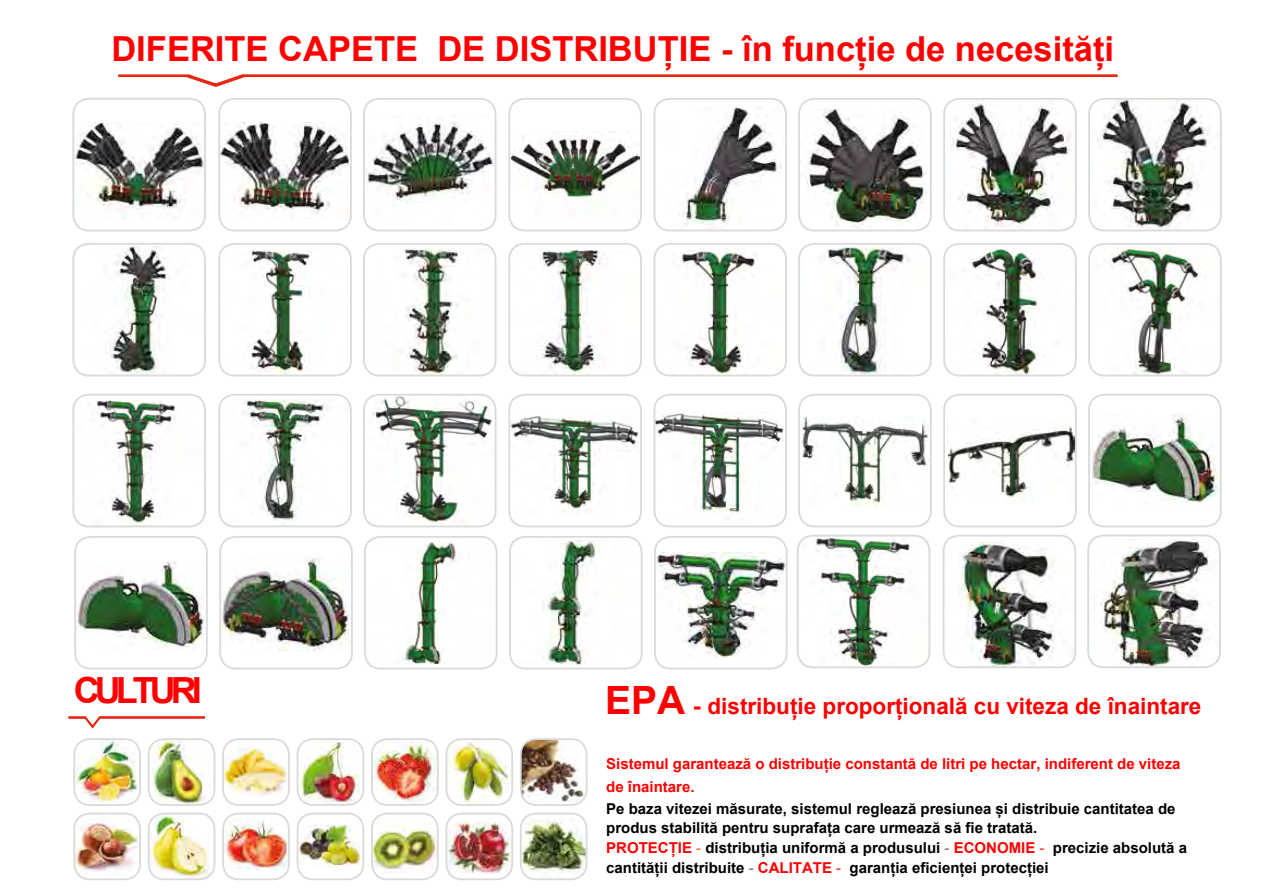
<style>
.page{position:relative;width:1263px;height:893px;background:#fff}
.page>*{position:absolute;margin:0;border:0;box-sizing:border-box;transform-origin:0 0}
.t1{font:700 36px "Arial";letter-spacing:-.14em;color:#f00}
.t2{font:700 34.5px "Arial";color:#f00}
.t3{font:700 22.5px "Arial";color:#f00}
.t4{font:700 15px/18.6px "Arial";color:#000}
.t5{font:700 15px/23.1px "Arial";color:#f00}
.s1{font-size:39px}
.s2{font-size:24px}
.s3{color:#f00}
.s4{font-weight:400;color:#f50}
.s5{font-weight:400;color:#575756}
.s6{font-weight:400;color:#f00}
</style>
<div class="page">
<img style="left:946px;top:99px;width:130px;height:132px">
<div style="left:943px;top:98px;width:134px;height:133px;border:2px solid #dadada;border-radius:15px"></div>
<img style="left:1091px;top:101px;width:130px;height:130px">
<div style="left:1088px;top:98px;width:134px;height:133px;border:2px solid #dadada;border-radius:15px"></div>
<img style="left:946px;top:248px;width:130px;height:128px">
<div style="left:943px;top:243px;width:134px;height:133px;border:2px solid #dadada;border-radius:15px"></div>
<img style="left:1091px;top:247px;width:130px;height:128px">
<div style="left:1088px;top:243px;width:134px;height:133px;border:2px solid #dadada;border-radius:15px"></div>
<img style="left:947px;top:426px;width:127px;height:77px">
<div style="left:943px;top:394px;width:134px;height:133px;border:2px solid #dadada;border-radius:15px"></div>
<img style="left:656px;top:107px;width:130px;height:124px">
<div style="left:653px;top:98px;width:134px;height:133px;border:2px solid #dadada;border-radius:15px"></div>
<img style="left:656px;top:248px;width:130px;height:128px">
<div style="left:653px;top:243px;width:134px;height:133px;border:2px solid #dadada;border-radius:15px"></div>
<img style="left:656px;top:412px;width:130px;height:108px">
<div style="left:653px;top:394px;width:134px;height:133px;border:2px solid #dadada;border-radius:15px"></div>
<img style="left:511px;top:132px;width:128px;height:71px">
<div style="left:508px;top:98px;width:134px;height:133px;border:2px solid #dadada;border-radius:15px"></div>
<img style="left:511px;top:250px;width:130px;height:126px">
<div style="left:508px;top:243px;width:134px;height:133px;border:2px solid #dadada;border-radius:15px"></div>
<img style="left:511px;top:415px;width:128px;height:98px">
<div style="left:508px;top:394px;width:134px;height:133px;border:2px solid #dadada;border-radius:15px"></div>
<img style="left:364px;top:115px;width:132px;height:110px">
<div style="left:363px;top:98px;width:133px;height:133px;border:2px solid #dadada;border-radius:15px"></div>
<img style="left:364px;top:248px;width:132px;height:128px">
<div style="left:363px;top:243px;width:133px;height:133px;border:2px solid #dadada;border-radius:15px"></div>
<img style="left:364px;top:395px;width:132px;height:131px">
<div style="left:363px;top:394px;width:133px;height:133px;border:2px solid #dadada;border-radius:15px"></div>
<img style="left:1092px;top:415px;width:127px;height:89px">
<div style="left:1088px;top:394px;width:134px;height:133px;border:2px solid #dadada;border-radius:15px"></div>
<img style="left:221px;top:122px;width:128px;height:93px">
<div style="left:218px;top:98px;width:134px;height:133px;border:2px solid #dadada;border-radius:15px"></div>
<img style="left:221px;top:249px;width:130px;height:127px">
<div style="left:218px;top:243px;width:134px;height:133px;border:2px solid #dadada;border-radius:15px"></div>
<img style="left:221px;top:400px;width:130px;height:126px">
<div style="left:218px;top:394px;width:134px;height:133px;border:2px solid #dadada;border-radius:15px"></div>
<img style="left:75px;top:122px;width:128px;height:97px">
<div style="left:72px;top:98px;width:134px;height:134px;border:2px solid #dbdcde;border-radius:15px"></div>
<img style="left:75px;top:246px;width:128px;height:128px">
<div style="left:72px;top:243px;width:134px;height:134px;border:2px solid #dbdcde;border-radius:15px"></div>
<img style="left:75px;top:400px;width:130px;height:126px">
<div style="left:72px;top:394px;width:134px;height:133px;border:2px solid #dbdcde;border-radius:15px"></div>
<img style="left:801px;top:109px;width:130px;height:122px">
<div style="left:798px;top:98px;width:134px;height:133px;border:2px solid #dadada;border-radius:15px"></div>
<img style="left:801px;top:247px;width:130px;height:129px">
<div style="left:798px;top:243px;width:134px;height:133px;border:2px solid #dadada;border-radius:15px"></div>
<img style="left:801px;top:417px;width:128px;height:91px">
<div style="left:798px;top:394px;width:134px;height:133px;border:2px solid #dadada;border-radius:15px"></div>
<svg style="left:118px;top:74px;width:1000px;height:13px"></svg>
<img style="left:510px;top:540px;width:132px;height:124px">
<div style="left:509px;top:536px;width:133px;height:133px;border:2px solid #dadada;border-radius:15px"></div>
<img style="left:657px;top:552px;width:127px;height:105px">
<div style="left:654px;top:536px;width:133px;height:133px;border:2px solid #dadada;border-radius:15px"></div>
<img style="left:222px;top:558px;width:128px;height:93px">
<div style="left:219px;top:536px;width:134px;height:133px;border:2px solid #dadada;border-radius:15px"></div>
<img style="left:77px;top:562px;width:128px;height:88px">
<div style="left:74px;top:536px;width:134px;height:133px;border:2px solid #dadada;border-radius:15px"></div>
<img style="left:1090px;top:539px;width:130px;height:128px">
<div style="left:1087px;top:535px;width:134px;height:133px;border:2px solid #dadada;border-radius:15px"></div>
<img style="left:943px;top:541px;width:132px;height:126px">
<div style="left:943px;top:535px;width:133px;height:133px;border:2px solid #dadada;border-radius:15px"></div>
<img style="left:798px;top:538px;width:131px;height:127px">
<div style="left:797px;top:535px;width:133px;height:133px;border:2px solid #dbdcde;border-radius:15px"></div>
<img style="left:365px;top:542px;width:132px;height:122px">
<div style="left:364px;top:536px;width:133px;height:133px;border:2px solid #dadada;border-radius:15px"></div>
<img style="left:76px;top:741px;width:62px;height:61px">
<div style="left:73px;top:738px;width:68px;height:68px;border:2px solid #dadada;border-radius:15px"></div>
<img style="left:151px;top:739px;width:60px;height:66px">
<div style="left:148px;top:738px;width:67px;height:68px;border:2px solid #dadada;border-radius:15px"></div>
<img style="left:225px;top:747px;width:62px;height:49px">
<div style="left:222px;top:738px;width:68px;height:68px;border:2px solid #dadada;border-radius:15px"></div>
<img style="left:301px;top:741px;width:59px;height:64px">
<div style="left:297px;top:738px;width:67px;height:68px;border:2px solid #dadada;border-radius:15px"></div>
<img style="left:374px;top:741px;width:62px;height:62px">
<div style="left:371px;top:738px;width:68px;height:68px;border:2px solid #dadada;border-radius:15px"></div>
<img style="left:76px;top:815px;width:64px;height:61px">
<div style="left:73px;top:813px;width:68px;height:67px;border:2px solid #dadada;border-radius:15px"></div>
<img style="left:149px;top:813px;width:65px;height:66px">
<div style="left:148px;top:813px;width:67px;height:67px;border:2px solid #dadada;border-radius:15px"></div>
<img style="left:223px;top:818px;width:64px;height:52px">
<div style="left:222px;top:813px;width:68px;height:67px;border:2px solid #dadada;border-radius:15px"></div>
<img style="left:300px;top:825px;width:61px;height:41px">
<div style="left:297px;top:813px;width:67px;height:67px;border:2px solid #dadada;border-radius:15px"></div>
<img style="left:374px;top:822px;width:62px;height:52px">
<div style="left:371px;top:813px;width:68px;height:67px;border:2px solid #dadada;border-radius:15px"></div>
<img style="left:448px;top:822px;width:62px;height:51px">
<div style="left:445px;top:813px;width:68px;height:67px;border:2px solid #dadada;border-radius:15px"></div>
<img style="left:448px;top:741px;width:62px;height:62px">
<div style="left:445px;top:738px;width:68px;height:68px;border:2px solid #dadada;border-radius:15px"></div>
<img style="left:521px;top:739px;width:64px;height:63px">
<div style="left:520px;top:738px;width:67px;height:68px;border:2px solid #dadada;border-radius:15px"></div>
<img style="left:521px;top:813px;width:66px;height:66px">
<div style="left:520px;top:813px;width:67px;height:67px;border:2px solid #dadada;border-radius:15px"></div>
<svg style="left:68px;top:716px;width:137px;height:13px"></svg>
<h2 class="t2" style="left:111px;top:24px;width:1004px">DIFERITE CAPETE DE DISTRIBUȚIE - în funcție de necesități</h2>
<h1 class="t1" style="left:74px;top:665px;width:130px">CULTURI</h1>
<h3 class="t3" style="left:605px;top:690px;width:598px"><span class="s1">EPA</span> <span class="s2">-</span> distribuție proporțională cu viteza de înaintare</h3>
<p class="t5" style="left:606px;top:753px;width:576px">Sistemul garantează o distribuție constantă de litri pe hectar, indiferent de viteza de înaintare.</p>
<p class="t4" style="left:606px;top:800px;width:571px">Pe baza vitezei măsurate, sistemul reglează presiunea și distribuie cantitatea de produs stabilită pentru suprafața care urmează să fie tratată.</p>
<p class="t4" style="left:606px;top:838px;width:582px;line-height:19.5px"><span class="s3">PROTECȚIE</span> <span class="s4">-</span> distribuția uniformă a produsului <span class="s5">-</span> <span class="s3">ECONOMIE</span> <span class="s6">-</span> precizie absolută a cantității distribuite <span class="s5">-</span> <span class="s3">CALITATE</span> <span class="s6">-</span> garanția eficienței protecției</p>
</div>
